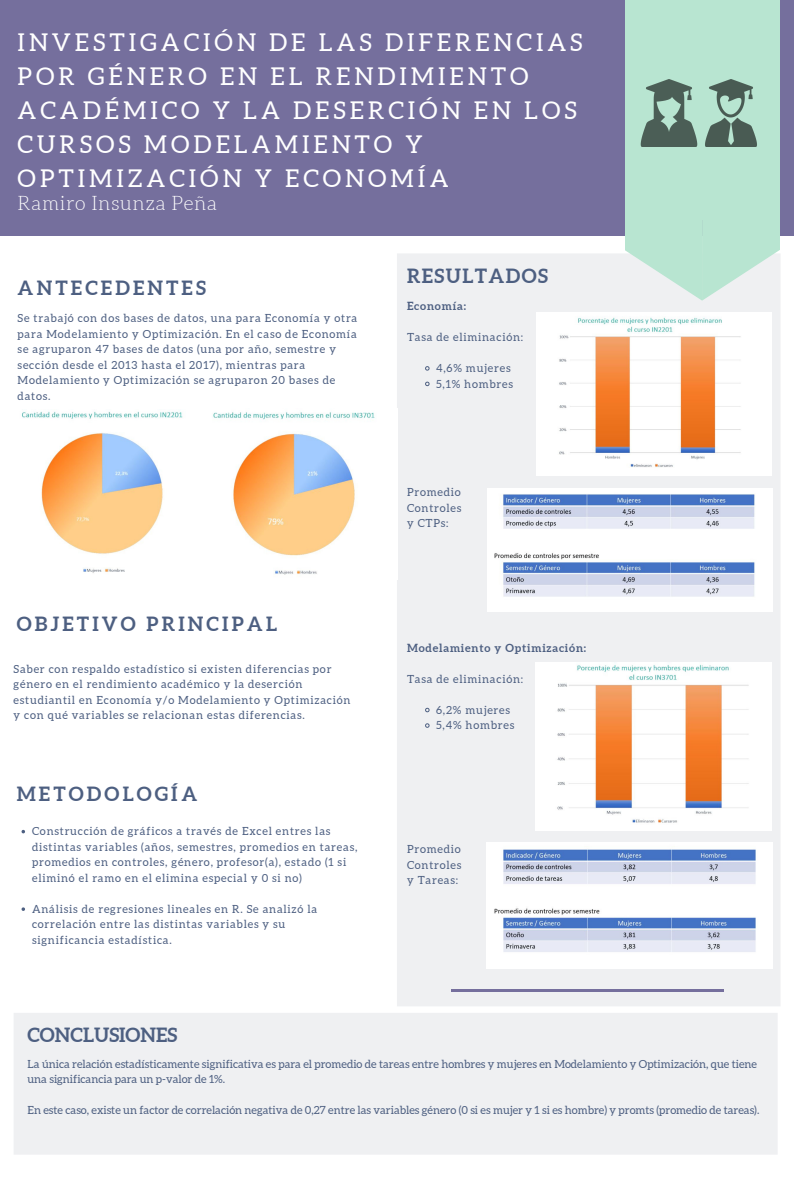
<style>
.page{position:relative;width:794px;height:1191px;background:#fff}
.page>*{position:absolute;margin:0;border:0;box-sizing:border-box;transform-origin:0 0}
.t1{font:24.5px/33.9px "Aleo";letter-spacing:.16em;color:#fff}
.t2{font:700 19.6px "Aleo";letter-spacing:.16em;color:#4d5f81}
.t3{font:300 19.6px "Aleo";letter-spacing:.03em;color:#fff}
.t4{font:700 19.6px "Aleo";color:#4d5f81}
.t5{font:700 19.6px "Aleo";letter-spacing:.07em;color:#4d5f81}
.t6{font:11.2px/15.5px "Aleo";letter-spacing:.07em;color:#4d5f81}
.t7{font:11.2px/15.5px "Aleo";color:#4d5f81}
.t8{font:700 11.2px "Aleo";letter-spacing:.07em;color:#4d5f81}
</style>
<div class="page">
<div style="left:0;top:0;width:794px;height:235px;background:#756f9d"></div>
<div style="left:397px;top:254px;width:383px;height:752px;background:#eff0f2"></div>
<div style="left:625px;top:0;width:154px;height:220px;background:#b8e5d1"></div>
<svg style="left:625px;top:220px;width:154px;height:80px"></svg>
<hr style="left:451px;top:989px;width:272px;height:2px;background:#756f9d">
<div style="left:14px;top:1013px;width:763px;height:141px;background:#eff0f2"></div>
<svg style="left:425px;top:366px;width:5px;height:5px"></svg>
<svg style="left:425px;top:381px;width:5px;height:5px"></svg>
<svg style="left:425px;top:707px;width:5px;height:5px"></svg>
<svg style="left:425px;top:723px;width:5px;height:5px"></svg>
<img style="left:22px;top:411px;width:353px;height:164px">
<img style="left:536px;top:312px;width:235px;height:163px">
<img style="left:535px;top:662px;width:236px;height:168px">
<img style="left:487px;top:488px;width:286px;height:124px">
<img style="left:486px;top:843px;width:287px;height:125px">
<img style="left:705px;top:79px;width:52px;height:67px">
<img style="left:640px;top:79px;width:58px;height:67px">
<h1 class="t1" style="left:18px;top:25px;width:566px">INVESTIGACIÓN DE LAS DIFERENCIAS<br>POR GÉNERO EN EL RENDIMIENTO<br>ACADÉMICO Y LA DESERCIÓN EN LOS<br>CURSOS MODELAMIENTO Y<br>OPTIMIZACIÓN Y ECONOMÍA</h1>
<h2 class="t3" style="left:18px;top:193px;width:201px">Ramiro Insunza Peña</h2>
<h2 class="t2" style="left:18px;top:276px;width:190px">ANTECEDENTES</h2>
<p class="t6" style="left:18px;top:310px;width:341px">Se trabajó con dos bases de datos, una para Economía y otra para Modelamiento y Optimización. En el caso de Economía se agruparon 47 bases de datos (una por año, semestre y sección desde el 2013 hasta el 2017), mientras para Modelamiento y Optimización se agruparon 20 bases de datos.</p>
<h2 class="t2" style="left:17px;top:612px;width:262px">OBJETIVO PRINCIPAL</h2>
<p class="t6" style="left:14px;top:661px;width:338px">Saber con respaldo estadístico si existen diferencias por género en el rendimiento académico y la deserción estudiantil en Economía y/o Modelamiento y Optimización y con qué variables se relacionan estas diferencias.</p>
<h2 class="t2" style="left:17px;top:782px;width:182px">METODOLOGÍA</h2>
<p class="t6" style="left:32px;top:823px;width:327px">Construcción de gráficos a través de Excel entres las distintas variables (años, semestres, promedios en tareas, promedios en controles, género, profesor(a), estado (1 si eliminó el ramo en el elimina especial y 0 si no)</p>
<p class="t6" style="left:32px;top:901px;width:286px">Análisis de regresiones lineales en R. Se analizó la correlación entre las distintas variables y su significancia estadística.</p>
<h2 class="t4" style="left:28px;top:1023px;width:151px">CONCLUSIONES</h2>
<h2 class="t5" style="left:407px;top:265px;width:142px">RESULTADOS</h2>
<p class="t8" style="left:407px;top:299px;width:61px">Economía:</p>
<p class="t6" style="left:407px;top:329px;width:118px">Tasa de eliminación:</p>
<p class="t6" style="left:436px;top:360px;width:78px">4,6% mujeres<br>5,1% hombres</p>
<p class="t6" style="left:407px;top:484px;width:56px;text-align:justify">Promedio Controles y CTPs:</p>
<p class="t8" style="left:407px;top:641px;width:181px">Modelamiento y Optimización:</p>
<p class="t6" style="left:407px;top:671px;width:118px">Tasa de eliminación:</p>
<p class="t6" style="left:436px;top:702px;width:80px">6,2% mujeres<br>5,4% hombres</p>
<p class="t6" style="left:407px;top:841px;width:56px;text-align:justify">Promedio Controles y Tareas:</p>
<p class="t7" style="left:28px;top:1055px;width:731px">La única relación estadísticamente significativa es para el promedio de tareas entre hombres y mujeres en Modelamiento y Optimización, que tiene una significancia para un p-valor de 1%.</p>
<p class="t7" style="left:28px;top:1102px;width:733px">En este caso, existe un factor de correlación negativa de 0,27 entre las variables género (0 si es mujer y 1 si es hombre) y promts (promedio de tareas).</p>
</div>
